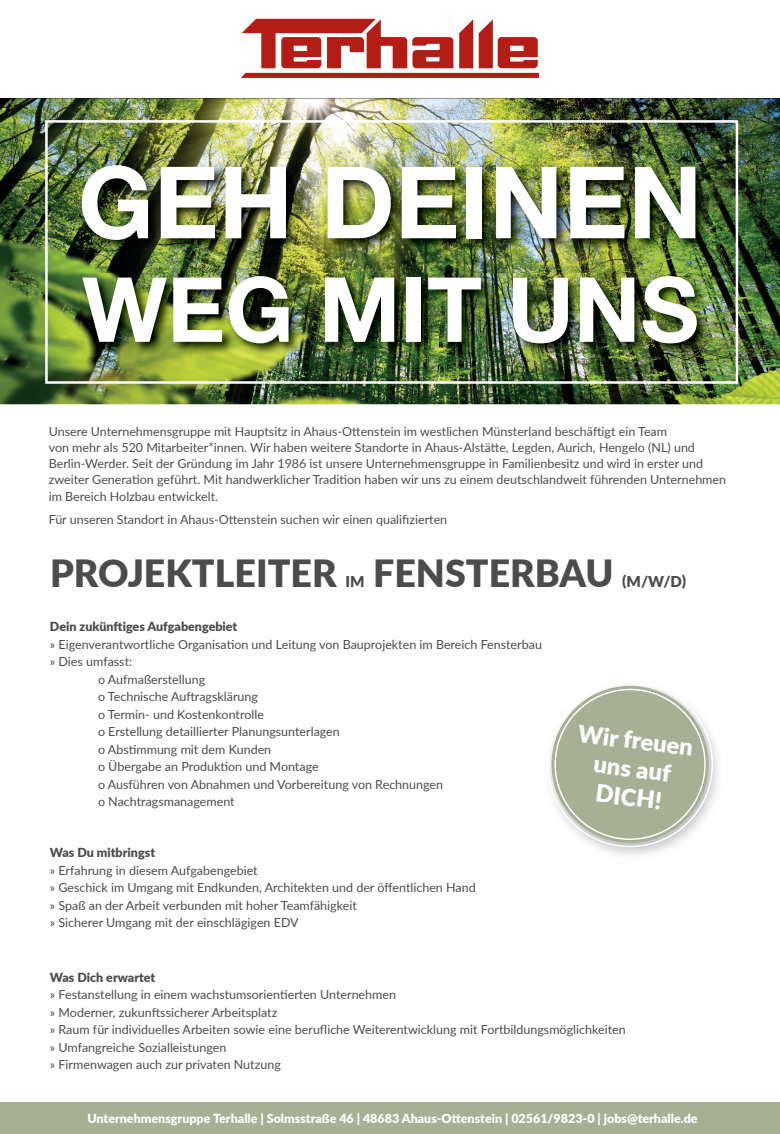
<style>
.page{position:relative;width:780px;height:1134px;background:#fff}
.page>*{position:absolute;margin:0;border:0;box-sizing:border-box;transform-origin:0 0}
.t1{font:700 100px "Helvetica Neue LT Pro";color:#fff}
.t2{font:700 90px "Helvetica Neue LT Pro";color:#fff}
.t3{font:900 37.5px "Lato";color:#4b4c4d}
.t4{font:900 23.75px/28.5px "Lato";color:#fff;text-align:center}
.t5{font:900 15px "Lato";color:#4b4c4d}
.t6{font:12.5px/17.5px "Lato";color:#4b4c4d}
.t7{font:900 12.5px "Lato";color:#fff}
.t8{font:900 12.5px "Lato";color:#4b4c4d}
</style>
<div class="page">
<img style="left:0;top:98px;width:780px;height:306px">
<div style="left:0;top:1103px;width:780px;height:31px;background:#a7b094"></div>
<svg style="left:241px;top:19px;width:298px;height:59px"></svg>
<img style="left:79px;top:162px;width:629px;height:90px">
<img style="left:80px;top:273px;width:629px;height:83px">
<div style="left:45px;top:120px;width:693px;height:264px;border:2px solid #fff"></div>
<img style="left:549px;top:685px;width:169px;height:170px">
<div style="left:551px;top:686px;width:157px;height:157px;background:#a7b094;border-radius:50%"></div>
<h1 class="t1" style="left:78px;top:139px;width:626px">GEH DEINEN</h1>
<h2 class="t2" style="left:82px;top:253px;width:618px">WEG MIT UNS</h2>
<p class="t6" style="left:49px;top:422px;width:679px;line-height:16.2px">Unsere Unternehmensgruppe mit Hauptsitz in Ahaus-Ottenstein im westlichen Münsterland beschäftigt ein Team<br>von mehr als 520 Mitarbeiter*innen. Wir haben weitere Standorte in Ahaus-Alstätte, Legden, Aurich, Hengelo (NL) und Berlin-Werder. Seit der Gründung im Jahr 1986 ist unsere Unternehmensgruppe in Familienbesitz und wird in erster und zweiter Generation geführt. Mit handwerklicher Tradition haben wir uns zu einem deutschlandweit führenden Unternehmen im Bereich Holzbau entwickelt.</p>
<p class="t6" style="left:49px;top:510px;width:400px">Für unseren Standort in Ahaus-Ottenstein suchen wir einen qualifizierten</p>
<h3 class="t3" style="left:50px;top:545px;width:288px">PROJEKTLEITER</h3>
<p class="t5" style="left:345px;top:570px;width:21px">IM</p>
<h3 class="t3" style="left:373px;top:545px;width:242px">FENSTERBAU</h3>
<p class="t5" style="left:622px;top:570px;width:65px">(M/W/D)</p>
<p class="t8" style="left:50px;top:617px;width:189px">Dein zukünftiges Aufgabengebiet</p>
<p class="t6" style="left:50px;top:635px;width:493px">» Eigenverantwortliche Organisation und Leitung von Bauprojekten im Bereich Fensterbau</p>
<p class="t6" style="left:50px;top:652px;width:84px">» Dies umfasst:</p>
<p class="t6" style="left:98px;top:670px;width:109px">o Aufmaßerstellung</p>
<p class="t6" style="left:98px;top:687px;width:161px">o Technische Auftragsklärung</p>
<p class="t6" style="left:98px;top:705px;width:167px">o Termin- und Kostenkontrolle</p>
<p class="t6" style="left:98px;top:722px;width:243px">o Erstellung detaillierter Planungsunterlagen</p>
<p class="t6" style="left:98px;top:740px;width:175px">o Abstimmung mit dem Kunden</p>
<p class="t6" style="left:98px;top:757px;width:222px">o Übergabe an Produktion und Montage</p>
<p class="t6" style="left:98px;top:775px;width:346px">o Ausführen von Abnahmen und Vorbereitung von Rechnungen</p>
<p class="t6" style="left:98px;top:792px;width:138px">o Nachtragsmanagement</p>
<p class="t8" style="left:50px;top:843px;width:107px">Was Du mitbringst</p>
<p class="t6" style="left:50px;top:861px;width:427px">» Erfahrung in diesem Aufgabengebiet<br>» Geschick im Umgang mit Endkunden, Architekten und der ö ffentlichen Hand » Spaß an der Arbeit verbunden mit hoher Teamfähigkeit<br>» Sicherer Umgang mit der einschlägigen EDV</p>
<h3 class="t4" style="left:580px;top:718px;width:117px;rotate:7deg">Wir freuen uns auf<br>DICH!</h3>
<p class="t8" style="left:50px;top:968px;width:107px">Was Dich erwartet</p>
<p class="t6" style="left:50px;top:985px;width:577px">» Festanstellung in einem wachstumsorientierten Unternehmen<br>» Moderner, zukunftssicherer Arbeitsplatz<br>» Raum für individuelles Arbeiten sowie eine berufliche Weiterentwicklung mit Fortbildungsmöglichkeiten » Umfangreiche Sozialleistungen<br>» Firmenwagen auch zur privaten Nutzung</p>
<p class="t7" style="left:87px;top:1109px;width:611px">Unternehmensgruppe Terhalle | Solmsstraße 46 | 48683 Ahaus-Ottenstein | 02561/9823-0 | jobs@terhalle.de</p>
</div>
